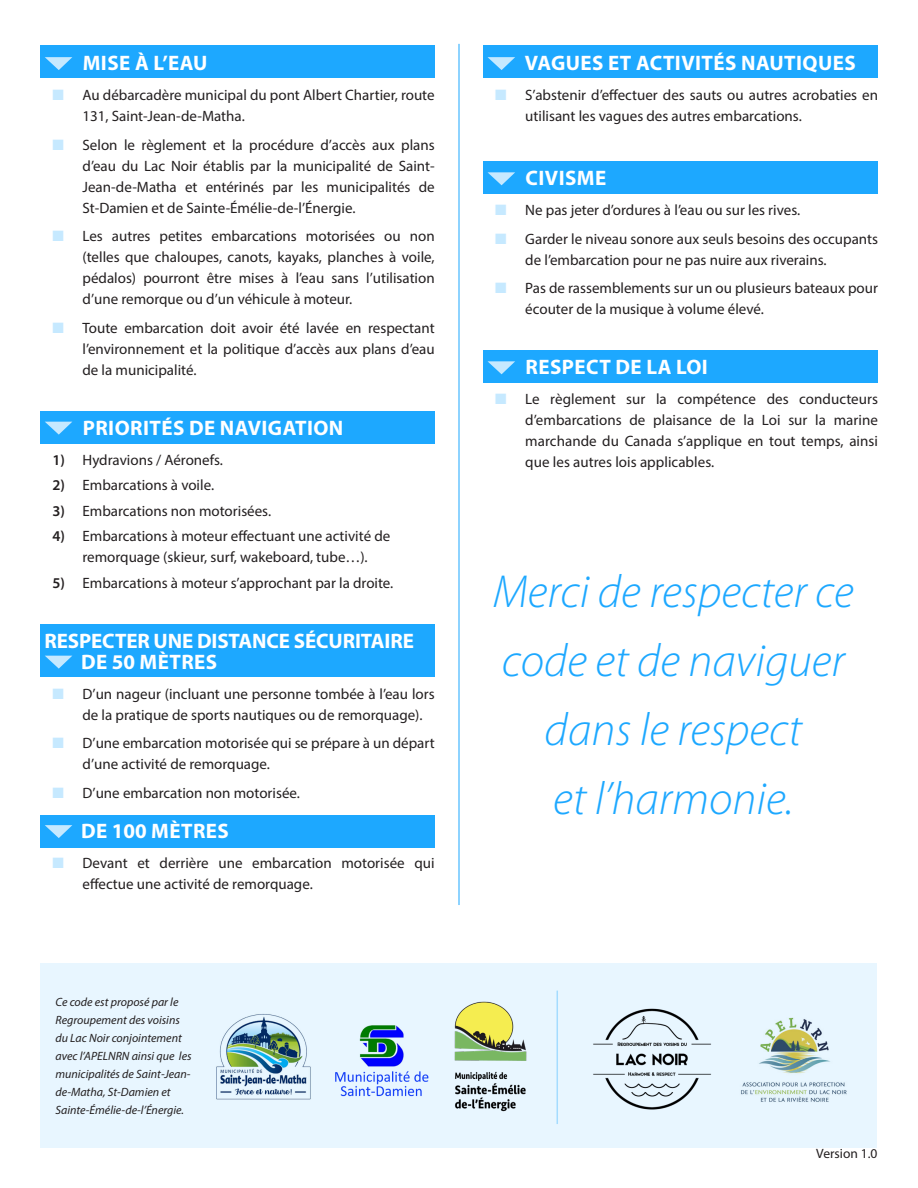
<style>
.page{position:relative;width:918px;height:1188px;background:#fff}
.page>*{position:absolute;margin:0;border:0;box-sizing:border-box;transform-origin:0 0}
.t1{font:italic 300 46.5px/69px "Myriad Pro";color:#1da8ff;text-align:center}
.t2{font:700 21px "Myriad Pro";letter-spacing:.02em;color:#fff}
.t3{font:700 21px "Myriad Pro";letter-spacing:-.005em;color:#fff}
.t4{font:15px/21px "Myriad Pro";color:#231f20}
.t5{font:13.5px "Myriad Pro";color:#231f20}
.t6{font:italic 12px/18px "Myriad Pro";color:#231f20}
.s1{color:#c6e9ff}
.s2{font-weight:600}
</style>
<div class="page">
<div style="left:483px;top:46px;width:394px;height:32px;background:#1da8ff"></div>
<div style="left:483px;top:161px;width:394px;height:33px;background:#1da8ff"></div>
<div style="left:483px;top:350px;width:394px;height:33px;background:#1da8ff"></div>
<div style="left:40px;top:963px;width:838px;height:185px;background:#e8f6ff"></div>
<svg style="left:488px;top:57px;width:27px;height:13px"></svg>
<svg style="left:488px;top:172px;width:27px;height:13px"></svg>
<svg style="left:488px;top:361px;width:27px;height:13px"></svg>
<hr style="left:459px;top:44px;width:1px;height:861px;background:#1da8ff">
<img style="left:593px;top:1008px;width:118px;height:102px">
<img style="left:741px;top:1017px;width:106px;height:85px">
<img style="left:216px;top:1014px;width:95px;height:85px">
<img style="left:335px;top:1025px;width:94px;height:72px">
<img style="left:454px;top:1001px;width:73px;height:111px">
<div style="left:40px;top:412px;width:395px;height:32px;background:#1da8ff"></div>
<div style="left:40px;top:815px;width:395px;height:33px;background:#1da8ff"></div>
<div style="left:40px;top:624px;width:395px;height:53px;background:#1da8ff"></div>
<div style="left:40px;top:46px;width:395px;height:32px;background:#1da8ff"></div>
<svg style="left:45px;top:57px;width:27px;height:13px"></svg>
<svg style="left:45px;top:422px;width:27px;height:13px"></svg>
<svg style="left:45px;top:656px;width:27px;height:13px"></svg>
<svg style="left:45px;top:825px;width:27px;height:13px"></svg>
<hr style="left:557px;top:991px;width:1px;height:133px;background:#a4dcff">
<p class="t2" style="left:83px;top:49px;width:126px">MISE À L’EAU</p>
<p class="t4" style="left:82px;top:84px;width:354px;text-indent:-30px"><span class="s1">■</span> Au débarcadère municipal du pont Albert Chartier, route<br>131, Saint-Jean-de-Matha.</p>
<p class="t4" style="left:82px;top:134px;width:354px;text-align:justify;text-indent:-30px"><span class="s1">■</span> Selon le règlement et la procédure d’accès aux plans d’eau du Lac Noir établis par la municipalité de Saint-Jean-de-Matha et entérinés par les municipalités de St-Damien et de Sainte-Émélie-de-l’Énergie.</p>
<p class="t4" style="left:82px;top:225px;width:354px;text-align:justify;text-indent:-30px"><span class="s1">■</span> Les autres petites embarcations motorisées ou non (telles que chaloupes, canots, kayaks, planches à voile, pédalos) pourront être mises à l’eau sans l’utilisation d’une remorque ou d’un véhicule à moteur.</p>
<p class="t4" style="left:82px;top:317px;width:354px;text-align:justify;text-indent:-30px"><span class="s1">■</span> Toute embarcation doit avoir été lavée en respectant l’environnement et la politique d’accès aux plans d’eau de la municipalité.</p>
<p class="t2" style="left:83px;top:414px;width:262px">PRIORITÉS DE NAVIGATION</p>
<p class="t4" style="left:52px;top:449px;width:172px"><span class="s2">1)</span> Hydravions / Aéronefs.</p>
<p class="t4" style="left:52px;top:474px;width:163px"><span class="s2">2)</span> Embarcations à voile.</p>
<p class="t4" style="left:52px;top:500px;width:220px"><span class="s2">3)</span> Embarcations non motorisées.</p>
<p class="t4" style="left:52px;top:525px;width:339px;text-align:center"><span class="s2">4)</span> Embarcations à moteur effectuant une activité de remorquage (skieur, surf, wakeboard, tube…).</p>
<p class="t4" style="left:52px;top:572px;width:342px"><span class="s2">5)</span> Embarcations à moteur s’approchant par la droite.</p>
<p class="t3" style="left:44px;top:627px;width:371px">RESPECTER UNE DISTANCE SÉCURITAIRE</p>
<p class="t2" style="left:81px;top:648px;width:138px">DE 50 MÈTRES</p>
<p class="t4" style="left:82px;top:683px;width:354px;text-indent:-30px"><span class="s1">■</span> D’un nageur (incluant une personne tombée à l’eau lors de la pratique de sports nautiques ou de remorquage).</p>
<p class="t4" style="left:82px;top:732px;width:354px;text-indent:-30px"><span class="s1">■</span> D’une embarcation motorisée qui se prépare à un départ d’une activité de remorquage.</p>
<p class="t4" style="left:52px;top:782px;width:249px"><span class="s1">■</span> D’une embarcation non motorisée.</p>
<p class="t2" style="left:81px;top:817px;width:149px">DE 100 MÈTRES</p>
<p class="t4" style="left:82px;top:852px;width:354px;text-indent:-30px"><span class="s1">■</span> Devant et derrière une embarcation motorisée qui effectue une activité de remorquage.</p>
<p class="t6" style="left:56px;top:992px;width:138px">Ce code est proposé par le<br>Regroupement des voisins du Lac Noir conjointement avec l’APELNRN ainsi que les municipalités de Saint-Jean&shy;de-Matha, St-Damien et<br>Sainte-Émélie-de-l’Énergie.</p>
<p class="t2" style="left:525px;top:49px;width:332px">VAGUES ET ACTIVITÉS NAUTIQUES</p>
<p class="t4" style="left:525px;top:84px;width:354px;text-indent:-30px"><span class="s1">■</span> S’abstenir d’effectuer des sauts ou autres acrobaties en utilisant les vagues des autres embarcations.</p>
<p class="t2" style="left:526px;top:165px;width:82px">CIVISME</p>
<p class="t4" style="left:495px;top:200px;width:306px"><span class="s1">■</span> Ne pas jeter d’ordures à l’eau ou sur les rives.</p>
<p class="t4" style="left:525px;top:228px;width:354px;text-indent:-30px"><span class="s1">■</span> Garder le niveau sonore aux seuls besoins des occupants de l’embarcation pour ne pas nuire aux riverains.</p>
<p class="t4" style="left:525px;top:278px;width:354px;text-indent:-30px"><span class="s1">■</span> Pas de rassemblements sur un ou plusieurs bateaux pour écouter de la musique à volume élevé.</p>
<p class="t2" style="left:526px;top:354px;width:184px">RESPECT DE LA LOI</p>
<p class="t4" style="left:525px;top:389px;width:354px;text-align:justify;text-indent:-30px"><span class="s1">■</span> Le règlement sur la compétence des conducteurs d’embarcations de plaisance de la Loi sur la marine marchande du Canada s’applique en tout temps, ainsi que les autres lois applicables.</p>
<p class="t1" style="left:493px;top:557px;width:362px">Merci de respecter ce</p>
<p class="t1" style="left:502px;top:626px;width:345px">code et de naviguer dans le respect</p>
<p class="t1" style="left:553px;top:764px;width:242px">et l’harmonie.</p>
<p class="t5" style="left:816px;top:1145px;width:63px">Version 1.0</p>
</div>
